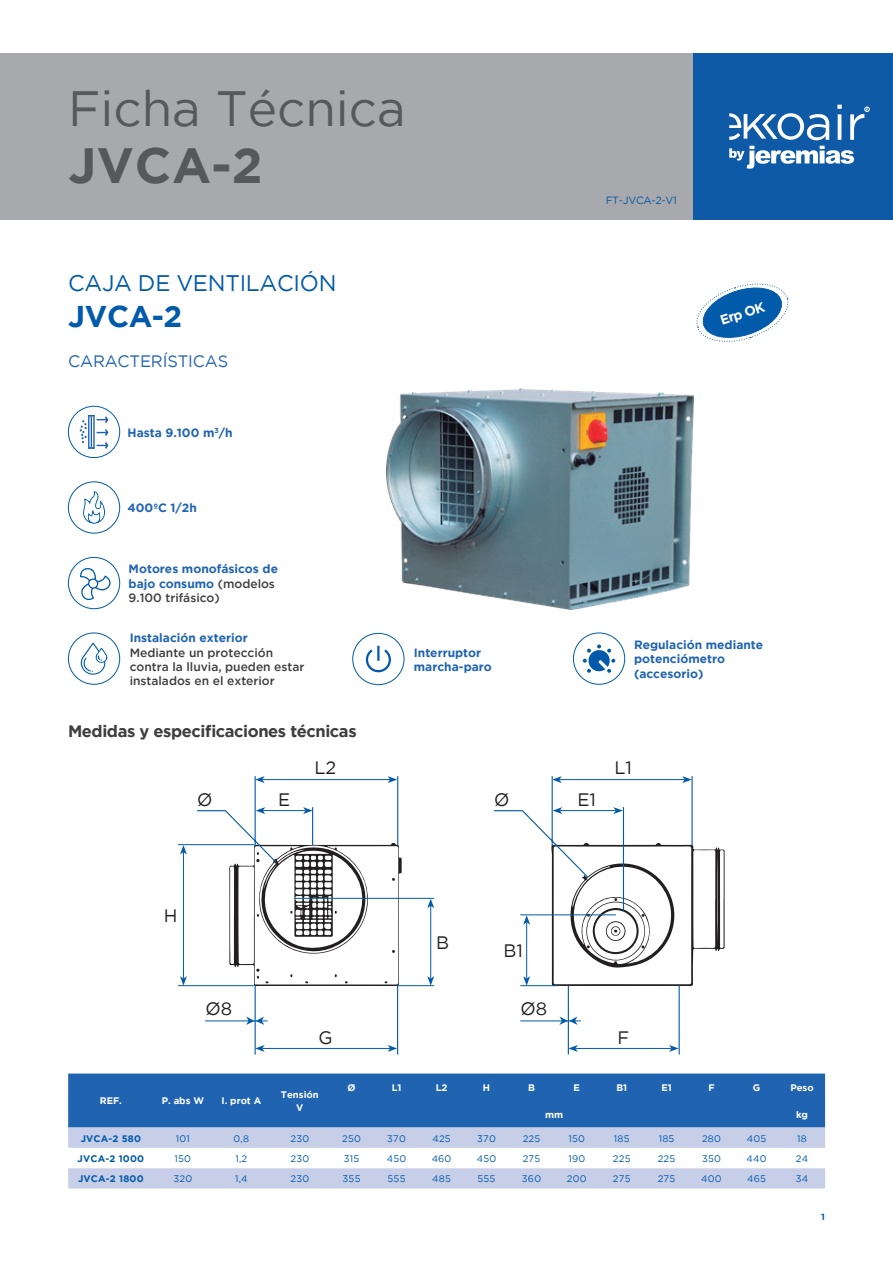
<style>
.page{position:relative;width:893px;height:1263px;background:#fff}
.page>*{position:absolute;margin:0;border:0;box-sizing:border-box;transform-origin:0 0}
.t1{font:49.5px "Gotham";color:#57585a}
.t2{font:700 49.5px "Gotham";color:#57585a}
.t3{font:700 30px "Gotham";color:#015aaa}
.t4{font:22.5px "Gotham";letter-spacing:-.01em;color:#015aaa}
.t5{font:18px "Gotham";color:#231f20}
.t6{font:700 16.5px "Gotham";letter-spacing:-.025em;color:#3e3e3f}
.t7{font:16.5px "Gotham";letter-spacing:-.01em;color:#2064b1}
.t8{font:700 13.5px "Gotham";color:#fff}
.t9{font:700 12px/14.4px "Gotham";color:#2064b1}
.t10{font:500 12px/14.4px "Gotham";color:#3e3e3f}
.t11{font:10.5px "Gotham";letter-spacing:-.025em;color:#015aaa}
.t12{font:9.45px "Gotham";letter-spacing:.02em;color:#015aaa}
.t13{font:700 9.45px/12.8px "Gotham";color:#fff;text-align:center}
.t14{font:700 9.45px "Gotham";letter-spacing:.02em;color:#015aaa}
.t15{font:700 9px "Gotham";color:#015aaa}
.s1{font-weight:500;color:#3e3e3f}
</style>
<div class="page">
<div style="left:0;top:53px;width:893px;height:167px;background:#a8a9ad"></div>
<div style="left:693px;top:53px;width:200px;height:167px;background:#0e5aa7"></div>
<svg style="left:729px;top:105px;width:141px;height:35px"></svg>
<svg style="left:729px;top:146px;width:125px;height:23px"></svg>
<img style="left:387px;top:388px;width:306px;height:221px">
<svg style="left:696px;top:283px;width:93px;height:59px"></svg>
<div style="left:352px;top:633px;width:52px;height:52px;border:1px solid #015aaa;border-radius:50%"></div>
<svg style="left:365px;top:646px;width:26px;height:27px"></svg>
<div style="left:68px;top:406px;width:52px;height:52px;border:1px solid #015aaa;border-radius:50%"></div>
<svg style="left:80px;top:415px;width:29px;height:34px"></svg>
<div style="left:573px;top:633px;width:52px;height:52px;border:1px solid #015aaa;border-radius:50%"></div>
<svg style="left:583px;top:644px;width:32px;height:29px"></svg>
<svg style="left:80px;top:568px;width:31px;height:34px"></svg>
<div style="left:68px;top:557px;width:52px;height:52px;border:1px solid #015aaa;border-radius:50%"></div>
<div style="left:68px;top:633px;width:52px;height:52px;border:1px solid #015aaa;border-radius:50%"></div>
<svg style="left:80px;top:642px;width:28px;height:33px"></svg>
<svg style="left:82px;top:490px;width:24px;height:35px"></svg>
<div style="left:68px;top:481px;width:52px;height:52px;border:1px solid #015aaa;border-radius:50%"></div>
<div style="left:68px;top:1073px;width:757px;height:54px;background:#2064b1"></div>
<svg style="left:68px;top:1127px;width:757px;height:61px;fill:#c7cee8"></svg>
<svg style="left:68px;top:1148px;width:757px;height:20px"></svg>
<svg style="left:693px;top:845px;width:32px;height:113px"></svg>
<hr style="left:183px;top:852px;width:1px;height:126px;background:#015aaa">
<svg style="left:180px;top:845px;width:7px;height:9px"></svg>
<svg style="left:180px;top:976px;width:7px;height:9px"></svg>
<hr style="left:178px;top:985px;width:77px;height:1px;background:#015aaa">
<hr style="left:205px;top:1020px;width:63px;height:1px;background:#015aaa">
<hr style="left:178px;top:844px;width:77px;height:1px;background:#015aaa">
<svg style="left:197px;top:810px;width:27px;height:1px"></svg>
<svg style="left:224px;top:776px;width:469px;height:279px"></svg>
<svg style="left:246px;top:1016px;width:18px;height:9px"></svg>
<svg style="left:559px;top:1016px;width:19px;height:9px"></svg>
<h1 class="t1" style="left:68px;top:77px;width:339px">Ficha Técnica</h1>
<h1 class="t2" style="left:68px;top:133px;width:196px">JVCA-2</h1>
<h3 class="t4" style="left:68px;top:269px;width:270px">CAJA DE VENTILACIÓN</h3>
<h2 class="t3" style="left:68px;top:297px;width:115px">JVCA-2</h2>
<h3 class="t7" style="left:68px;top:350px;width:162px">CARACTERÍSTICAS</h3>
<p class="t9" style="left:128px;top:425px;width:107px">Hasta 9.100 m<sup>3</sup>/h</p>
<p class="t9" style="left:128px;top:501px;width:71px">400ºC 1/2h</p>
<p class="t9" style="left:129px;top:562px;width:151px">Motores monofásicos de bajo consumo <span class="s1">(modelos<br>9.100 trifásico)</span></p>
<p class="t9" style="left:130px;top:631px;width:120px">Instalación exterior</p>
<p class="t10" style="left:130px;top:645px;width:176px">Mediante un protección contra la lluvia, pueden estar instalados en el exterior</p>
<h3 class="t6" style="left:68px;top:721px;width:290px">Medidas y especificaciones técnicas</h3>
<p class="t9" style="left:414px;top:645px;width:80px">Interruptor marcha-paro</p>
<p class="t11" style="left:606px;top:194px;width:73px">FT-JVCA-2-V1</p>
<p class="t8" style="left:718px;top:312px;width:47px;rotate:-18deg">Erp OK</p>
<p class="t9" style="left:634px;top:637px;width:131px">Regulación mediante potenciómetro (accesorio)</p>
<h3 class="t5" style="left:314px;top:756px;width:23px">L2</h3>
<h3 class="t5" style="left:614px;top:756px;width:19px">L1</h3>
<h3 class="t5" style="left:197px;top:788px;width:17px">Ø</h3>
<h3 class="t5" style="left:278px;top:788px;width:14px">E</h3>
<h3 class="t5" style="left:494px;top:788px;width:17px">Ø</h3>
<h3 class="t5" style="left:578px;top:788px;width:20px">E1</h3>
<h3 class="t5" style="left:164px;top:904px;width:15px">H</h3>
<h3 class="t5" style="left:436px;top:931px;width:14px">B</h3>
<h3 class="t5" style="left:503px;top:939px;width:21px">B1</h3>
<h3 class="t5" style="left:205px;top:997px;width:28px">Ø8</h3>
<h3 class="t5" style="left:520px;top:997px;width:28px">Ø8</h3>
<h3 class="t5" style="left:318px;top:1026px;width:16px">G</h3>
<h3 class="t5" style="left:618px;top:1026px;width:13px">F</h3>
<p class="t13" style="left:100px;top:1094px;width:24px">REF.</p>
<p class="t13" style="left:162px;top:1094px;width:44px">P. abs W</p>
<p class="t13" style="left:221px;top:1094px;width:41px">I. prot A</p>
<p class="t13" style="left:281px;top:1088px;width:39px">Tensión<br>V</p>
<p class="t13" style="left:348px;top:1081px;width:10px">Ø</p>
<p class="t13" style="left:392px;top:1081px;width:11px">L1</p>
<p class="t13" style="left:436px;top:1081px;width:13px">L2</p>
<p class="t13" style="left:483px;top:1081px;width:9px">H</p>
<p class="t13" style="left:528px;top:1081px;width:8px">B</p>
<p class="t13" style="left:574px;top:1081px;width:8px">E</p>
<p class="t13" style="left:616px;top:1081px;width:12px">B1</p>
<p class="t13" style="left:661px;top:1081px;width:12px">E1</p>
<p class="t13" style="left:708px;top:1081px;width:8px">F</p>
<p class="t13" style="left:753px;top:1081px;width:9px">G</p>
<p class="t13" style="left:790px;top:1081px;width:25px">Peso</p>
<p class="t13" style="left:545px;top:1108px;width:20px">mm</p>
<p class="t13" style="left:796px;top:1108px;width:14px">kg</p>
<p class="t14" style="left:81px;top:1132px;width:62px">JVCA-2 580</p>
<p class="t12" style="left:176px;top:1132px;width:16px">101</p>
<p class="t12" style="left:234px;top:1132px;width:17px">0,8</p>
<p class="t12" style="left:290px;top:1132px;width:20px">230</p>
<p class="t12" style="left:342px;top:1132px;width:20px">250</p>
<p class="t12" style="left:387px;top:1132px;width:20px">370</p>
<p class="t12" style="left:432px;top:1132px;width:20px">425</p>
<p class="t12" style="left:477px;top:1132px;width:20px">370</p>
<p class="t12" style="left:523px;top:1132px;width:19px">225</p>
<p class="t12" style="left:569px;top:1132px;width:18px">150</p>
<p class="t12" style="left:614px;top:1132px;width:17px">185</p>
<p class="t12" style="left:659px;top:1132px;width:17px">185</p>
<p class="t12" style="left:702px;top:1132px;width:20px">280</p>
<p class="t12" style="left:747px;top:1132px;width:21px">405</p>
<p class="t12" style="left:797px;top:1132px;width:11px">18</p>
<p class="t14" style="left:78px;top:1152px;width:68px">JVCA-2 1000</p>
<p class="t12" style="left:175px;top:1152px;width:18px">150</p>
<p class="t12" style="left:235px;top:1152px;width:13px">1,2</p>
<p class="t12" style="left:290px;top:1152px;width:20px">230</p>
<p class="t12" style="left:344px;top:1152px;width:17px">315</p>
<p class="t12" style="left:387px;top:1152px;width:21px">450</p>
<p class="t12" style="left:432px;top:1152px;width:21px">460</p>
<p class="t12" style="left:477px;top:1152px;width:21px">450</p>
<p class="t12" style="left:523px;top:1152px;width:19px">275</p>
<p class="t12" style="left:568px;top:1152px;width:18px">190</p>
<p class="t12" style="left:613px;top:1152px;width:19px">225</p>
<p class="t12" style="left:658px;top:1152px;width:19px">225</p>
<p class="t12" style="left:702px;top:1152px;width:20px">350</p>
<p class="t12" style="left:746px;top:1152px;width:21px">440</p>
<p class="t12" style="left:796px;top:1152px;width:14px">24</p>
<p class="t14" style="left:78px;top:1172px;width:67px">JVCA-2 1800</p>
<p class="t12" style="left:173px;top:1173px;width:20px">320</p>
<p class="t12" style="left:235px;top:1173px;width:14px">1,4</p>
<p class="t12" style="left:290px;top:1173px;width:20px">230</p>
<p class="t12" style="left:343px;top:1173px;width:19px">355</p>
<p class="t12" style="left:388px;top:1173px;width:19px">555</p>
<p class="t12" style="left:432px;top:1173px;width:20px">485</p>
<p class="t12" style="left:478px;top:1173px;width:19px">555</p>
<p class="t12" style="left:522px;top:1173px;width:21px">360</p>
<p class="t12" style="left:567px;top:1173px;width:21px">200</p>
<p class="t12" style="left:613px;top:1173px;width:19px">275</p>
<p class="t12" style="left:658px;top:1173px;width:19px">275</p>
<p class="t12" style="left:701px;top:1173px;width:22px">400</p>
<p class="t12" style="left:747px;top:1173px;width:20px">465</p>
<p class="t12" style="left:796px;top:1173px;width:14px">34</p>
<p class="t15" style="left:821px;top:1211px;width:5px">1</p>
</div>
